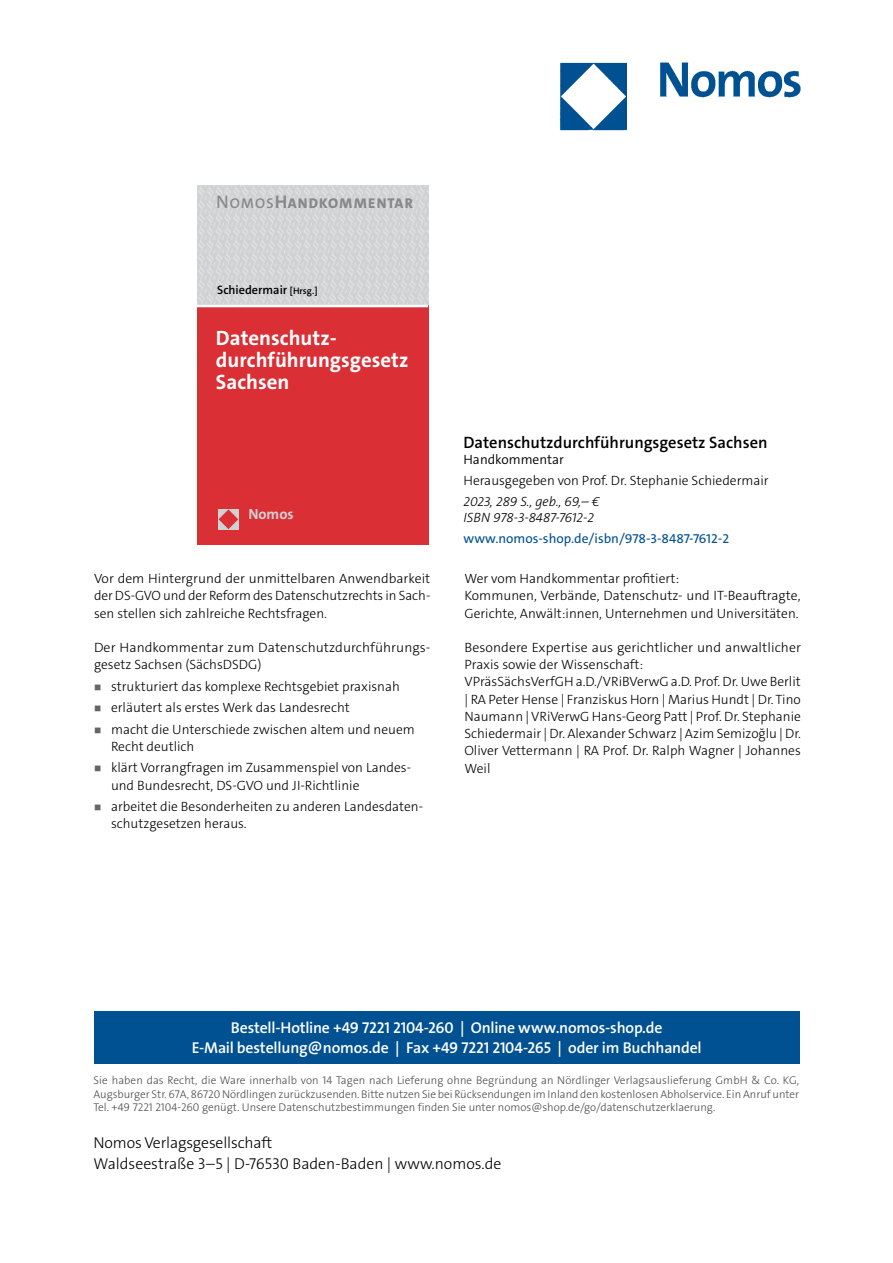
<style>
.page{position:relative;width:893px;height:1263px;background:#fff}
.page>*{position:absolute;margin:0;border:0;box-sizing:border-box;transform-origin:0 0}
.t1{font:700 20.85px/22px "The Sans C5";color:#fff}
.t2{font:600 16.5px "The Sans C5";color:#000}
.t3{font:600 15.75px/21px "The Sans Os F";letter-spacing:-.01em;color:#fff;text-align:center}
.t4{font:300 15.75px/21px "The Sans Os F";color:#000}
.t5{font:700 14.7px "The Sans C5";color:#d0d1d2}
.t6{font:800 14.25px "The Sans C5";letter-spacing:.085em;color:#87888a}
.t7{font:300 13.5px/17.2px "The Sans C5";color:#000}
.t8{font:italic 300 13.5px/16.5px "The Sans C5";color:#000}
.t9{font:13.5px "The Sans C5";color:#005192}
.t10{font:300 13.5px "The Sans C5";color:#000}
.t11{font:600 12.3px "The Sans C5";color:#000}
.t12{font:300 11.25px/13.5px "The Sans Os F";color:#4b4b4d;text-align:justify}
.s1{font-weight:400;font-size:18.3px}
.s2{font-weight:600}
.s3{font-weight:700;font-size:18.3px}
.s4{font-size:9.45px}
</style>
<div class="page">
<img style="left:559px;top:62px;width:242px;height:69px">
<div style="left:94px;top:1011px;width:705px;height:52px;background:#005192"></div>
<img style="left:197px;top:185px;width:231px;height:120px">
<div style="left:197px;top:305px;width:231px;height:240px;background:#db2f36"></div>
<hr style="left:197px;top:305px;width:231px;height:2px;background:#fff">
<div style="left:218px;top:509px;width:21px;height:20px;background:#d0d1d2"></div>
<svg style="left:219px;top:509px;width:19px;height:20px"></svg>
<p class="t6" style="left:216px;top:194px;width:198px"><span class="s1">N</span><span class="s2">OMOS</span><span class="s3">H</span>ANDKOMMENTAR</p>
<p class="t11" style="left:217px;top:282px;width:102px">Schiedermair <span class="s4">[Hrsg.]</span></p>
<h1 class="t1" style="left:216px;top:327px;width:194px">Datenschutz&shy;durchführungsgesetz<br>Sachsen</h1>
<p class="t5" style="left:248px;top:505px;width:47px">Nomos</p>
<p class="t7" style="left:94px;top:570px;width:338px;text-align:justify">Vor dem Hintergrund der unmittelbaren Anwendbarkeit der DS-GVO und der Reform des Datenschutzrechts in Sach&shy;sen stellen sich zahlreiche Rechtsfragen.</p>
<p class="t7" style="left:94px;top:639px;width:337px">Der Handkommentar zum Datenschutzdurchführungs&shy;gesetz Sachsen (SächsDSDG)</p>
<p class="t7" style="left:111px;top:675px;width:305px;line-height:21.5px">strukturiert das komplexe Rechtsgebiet praxisnah erläutert als erstes Werk das Landesrecht<br>macht die Unterschiede zwischen altem und neuem</p>
<p class="t7" style="left:111px;top:736px;width:302px;line-height:21.5px">Recht deutlich<br>klärt Vorrangfragen im Zusammenspiel von Landes-</p>
<p class="t7" style="left:111px;top:774px;width:314px;line-height:21.5px">und Bundesrecht, DS-GVO und JI-Richtlinie<br>arbeitet die Besonderheiten zu anderen Landesdaten-</p>
<p class="t7" style="left:111px;top:815px;width:137px">schutzgesetzen heraus.</p>
<p class="t2" style="left:463px;top:432px;width:306px">Datenschutzdurchführungsgesetz Sachsen</p>
<p class="t10" style="left:463px;top:451px;width:102px">Handkommentar</p>
<p class="t7" style="left:463px;top:472px;width:307px">Herausgegeben von Prof. Dr. Stephanie Schiedermair</p>
<p class="t8" style="left:463px;top:493px;width:138px">2023, 289 S., geb., 69,– €<br>ISBN 978-3-8487-7612-2</p>
<p class="t9" style="left:463px;top:530px;width:267px">www.nomos-shop.de/isbn/978-3-8487-7612-2</p>
<p class="t7" style="left:464px;top:570px;width:338px">Wer vom Handkommentar profitiert:<br>Kommunen, Verbände, Datenschutz- und IT-Beauftragte,<br>Gerichte, Anwält:innen, Unternehmen und Universitäten.</p>
<p class="t7" style="left:464px;top:639px;width:338px">Besondere Expertise aus gerichtlicher und anwaltlicher Praxis sowie der Wissenschaft:<br>VPräsSächsVerfGH a.D./VRiBVerwG a.D. Prof. Dr. Uwe Berlit | RA Peter Hense | Franziskus Horn | Marius Hundt | Dr. Tino Naumann | VRiVerwG Hans-Georg Patt | Prof. Dr. Stephanie Schiedermair | Dr. Alexander Schwarz | Azim Semizoğlu | Dr.<br>Oliver Vettermann | RA Prof. Dr. Ralph Wagner | Johannes Weil</p>
<p class="t3" style="left:192px;top:1017px;width:511px">Bestell-Hotline +49 7221 2104-260 | Online www.nomos-shop.de<br>E-Mail bestellung@nomos.de | Fax +49 7221 2104-265 | oder im Buchhandel</p>
<p class="t12" style="left:94px;top:1074px;width:707px">Sie haben das Recht, die Ware innerhalb von 14 Tagen nach Lieferung ohne Begründung an Nördlinger Verlagsauslieferung GmbH &amp; Co. KG, Augsburger Str. 67A, 86720 Nördlingen zurückzusenden. Bitte nutzen Sie bei Rücksendungen im Inland den kostenlosen Abholservice. Ein Anruf unter Tel. +49 7221 2104-260 genügt. Unsere Datenschutzbestimmungen finden Sie unter nomos@shop.de/go/datenschutzerklaerung.</p>
<p class="t4" style="left:94px;top:1133px;width:409px">Nomos Verlagsgesellschaft<br>Waldseestraße 3–5 | D-76530 Baden-Baden | www.nomos.de</p>
</div>
